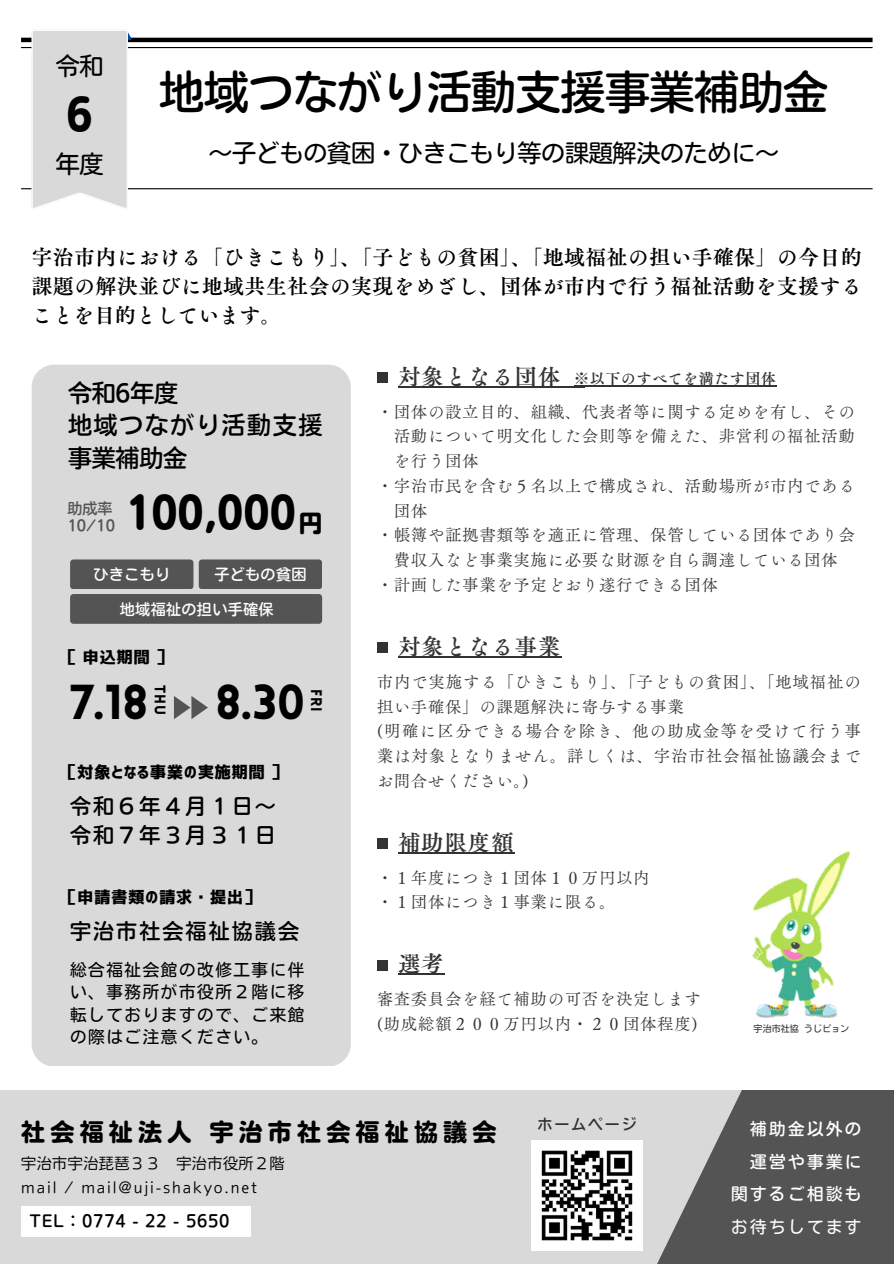
<style>
.page{position:relative;width:894px;height:1264px;background:#fff}
.page>*{position:absolute;margin:0;border:0;box-sizing:border-box;transform-origin:0 0}
.t1{font:900 48px "Lovelo";color:#000}
.t2{font:45px "Nud Motoya Maru Std W4";letter-spacing:-.01em;color:#000}
.t3{font:42px "Nud Motoya Maru Std W6";color:#000}
.t4{font:24px "Nud Motoya Maru Std W3";letter-spacing:-.01em;color:#000}
.t5{font:24px/32.7px "Nud Motoya Maru Std W4";letter-spacing:.03em;color:#000}
.t6{font:24px "Nud Motoya Maru Std W6";letter-spacing:.215em;color:#000}
.t7{font:23.55px "Nud Motoya Maru Std W6";color:#000}
.t8{font:22.5px "Canva Tsuku A Old Min Pr 6 N B";letter-spacing:.035em;color:#333}
.t9{font:21px/29.2px "Canva Tsuku A Old Min Pr 6 N B";letter-spacing:.015em;color:#000;text-align:justify}
.t10{font:21px/29.2px "Nud Motoya Maru Std W4";letter-spacing:.1em;color:#000}
.t11{font:16.5px/24.8px "Canva Tsuku A Old Min Pr 6 N R";letter-spacing:.035em;color:#333}
.t12{font:16.5px/22.5px "Nud Motoya Maru Std W3";letter-spacing:.1em;color:#000;text-align:justify}
.t13{font:16.5px "Corporate Logo Bold";letter-spacing:.03em;color:#000}
.t14{font:16.5px "Nud Motoya Maru Std W4";letter-spacing:.15em;color:#fff}
.t15{font:16.5px "Nud Motoya Maru Std W4";letter-spacing:.05em;color:#000}
.t16{font:16.5px "Nud Motoya Maru Std W3";letter-spacing:.15em;color:#fff}
.t17{font:15px "Nud Motoya Maru Std W2 b";letter-spacing:.12em;color:#000}
.t18{font:15px "Nud Motoya Maru Std W4";letter-spacing:.03em;color:#fff}
.t19{font:15px "Nud Motoya Maru Std W2 b";letter-spacing:.035em;color:#000}
.t20{font:15px "Canva Tsuku A Old Min Pr 6 N B";letter-spacing:.035em;color:#333}
.t21{font:15px "Nud Motoya Maru Std W4";color:#545454}
.t22{font:900 15px "Lovelo";letter-spacing:.065em;color:#000}
.t23{font:15px "Nud Motoya Maru Std W4";letter-spacing:.12em;color:#342f2d}
.t24{font:9px "Nud Motoya Maru Std W3";color:#333}
</style>
<div class="page">
<div style="left:0;top:1089px;width:893px;height:174px;background:#d9d9d9"></div>
<svg style="left:636px;top:1089px;width:257px;height:174px;fill:#545454"></svg>
<div style="left:32px;top:364px;width:319px;height:702px;background:#d9d9d9;border-radius:23px"></div>
<svg style="left:70px;top:559px;width:252px;height:64px;background:#616161"></svg>
<svg style="left:174px;top:696px;width:34px;height:23px"></svg>
<div style="left:21px;top:1206px;width:229px;height:30px;background:#fff"></div>
<hr style="left:21px;top:188px;width:851px;height:1px;background:#000">
<hr style="left:21px;top:47px;width:851px;height:1px;background:#000">
<hr style="left:21px;top:38px;width:851px;height:4px;background:#000">
<svg style="left:32px;top:31px;width:99px;height:177px;background:#dbdcdc"></svg>
<div style="left:376px;top:372px;width:11px;height:11px;background:#333"></div>
<div style="left:376px;top:642px;width:11px;height:11px;background:#333"></div>
<div style="left:376px;top:838px;width:11px;height:11px;background:#333"></div>
<div style="left:376px;top:959px;width:11px;height:11px;background:#333"></div>
<img style="left:752px;top:851px;width:98px;height:166px">
<img style="left:531px;top:1140px;width:111px;height:110px">
<hr style="left:398px;top:386px;width:186px;height:1px;background:#333">
<hr style="left:398px;top:656px;width:163px;height:1px;background:#333">
<hr style="left:574px;top:385px;width:202px;height:1px;background:#333">
<hr style="left:398px;top:852px;width:116px;height:1px;background:#333">
<hr style="left:398px;top:973px;width:46px;height:1px;background:#333">
<p class="t4" style="left:56px;top:54px;width:49px">令和</p>
<p class="t3" style="left:67px;top:93px;width:28px">6</p>
<p class="t4" style="left:56px;top:151px;width:49px">年度</p>
<h3 class="t2" style="left:159px;top:69px;width:668px">地域つながり活動支援事業補助金</h3>
<p class="t4" style="left:208px;top:141px;width:569px">～子どもの貧困・ひきこもり等の課題解決のために～</p>
<p class="t9" style="left:32px;top:242px;width:831px">宇治市内における「ひきこもり」、「子どもの貧困」、「地域福祉の担い手確保」の今日的課題の解決並びに地域共生社会の実現をめざし、団体が市内で行う福祉活動を支援することを目的としています。</p>
<h4 class="t5" style="left:68px;top:376px;width:256px">令和6年度<br>地域つながり活動支援事業補助金</h4>
<h1 class="t3" style="left:125px;top:491px;width:172px">100,000</h1>
<h5 class="t21" style="left:67px;top:500px;width:46px">助成率</h5>
<h3 class="t21" style="left:67px;top:517px;width:49px">10/10</h3>
<h2 class="t18" style="left:93px;top:567px;width:78px">ひきこもり</h2>
<p class="t18" style="left:214px;top:567px;width:94px">子どもの貧困</p>
<p class="t18" style="left:120px;top:601px;width:155px">地域福祉の担い手確保</p>
<h4 class="t7" style="left:298px;top:511px;width:25px">円</h4>
<p class="t13" style="left:60px;top:648px;width:113px">［申込期間］</p>
<p class="t1" style="left:70px;top:683px;width:79px">7.18</p>
<p class="t1" style="left:216px;top:683px;width:91px">8.30</p>
<p class="t22" style="left:166px;top:685px;width:32px;rotate:90deg">THU</p>
<p class="t22" style="left:322px;top:688px;width:24px;rotate:90deg">FRI</p>
<p class="t13" style="left:60px;top:763px;width:228px">［対象となる事業の実施期間］</p>
<p class="t10" style="left:70px;top:791px;width:205px">令和６年４月１日～令和７年３月３１日</p>
<p class="t13" style="left:60px;top:888px;width:201px">［申請書類の請求・提出］</p>
<p class="t10" style="left:70px;top:916px;width:230px">宇治市社会福祉協議会</p>
<p class="t12" style="left:70px;top:958px;width:236px">総合福祉会館の改修工事に伴い、事務所が市役所２階に移転しておりますので、ご来館の際はご注意ください。</p>
<p class="t8" style="left:398px;top:365px;width:164px">対象となる団体</p>
<p class="t11" style="left:376px;top:399px;width:479px">・団体の設立目的、組織、代表者等に関する定めを有し、その</p>
<p class="t11" style="left:394px;top:423px;width:462px">活動について明文化した会則等を備えた、非営利の福祉活動</p>
<h3 class="t11" style="left:394px;top:448px;width:86px">を行う団体</h3>
<p class="t11" style="left:376px;top:473px;width:479px">・宇治市民を含む５名以上で構成され、活動場所が市内である</p>
<p class="t11" style="left:394px;top:498px;width:35px">団体</p>
<h3 class="t11" style="left:376px;top:522px;width:479px">・帳簿や証拠書類等を適正に管理、保管している団体であり会</h3>
<p class="t11" style="left:394px;top:547px;width:445px">費収入など事業実施に必要な財源を自ら調達している団体</p>
<p class="t11" style="left:376px;top:572px;width:343px">・計画した事業を予定どおり遂行できる団体</p>
<p class="t20" style="left:574px;top:371px;width:203px">※以下のすべてを満たす団体</p>
<p class="t8" style="left:398px;top:635px;width:164px">対象となる事業</p>
<h3 class="t11" style="left:376px;top:669px;width:485px">市内で実施する「ひきこもり」、「子どもの貧困」、「地域福祉の担い手確保」の課題解決に寄与する事業</h3>
<p class="t11" style="left:376px;top:718px;width:485px;text-align:justify">(明確に区分できる場合を除き、他の助成金等を受けて行う事業は対象となりません。詳しくは、宇治市社会福祉協議会までお問合せください。)</p>
<p class="t8" style="left:398px;top:831px;width:117px">補助限度額</p>
<h3 class="t11" style="left:376px;top:865px;width:274px">・１年度につき１団体１０万円以内</h3>
<p class="t11" style="left:376px;top:889px;width:240px">・１団体につき１事業に限る。</p>
<p class="t8" style="left:398px;top:952px;width:47px">選考</p>
<h6 class="t11" style="left:376px;top:986px;width:325px">審査委員会を経て補助の可否を決定します</h6>
<p class="t11" style="left:376px;top:1011px;width:322px">(助成総額２００万円以内・２０団体程度)</p>
<p class="t24" style="left:753px;top:1023px;width:97px">宇治市社協 うじピョン</p>
<h1 class="t6" style="left:21px;top:1120px;width:476px">社会福祉法人 宇治市社会福祉協議会</h1>
<h6 class="t23" style="left:537px;top:1116px;width:101px">ホームページ</h6>
<p class="t14" style="left:749px;top:1120px;width:113px">補助金以外の</p>
<h5 class="t14" style="left:749px;top:1152px;width:113px">運営や事業に</h5>
<p class="t14" style="left:730px;top:1185px;width:132px">関するご相談も</p>
<h5 class="t16" style="left:730px;top:1218px;width:132px">お待ちしてます</h5>
<p class="t19" style="left:21px;top:1156px;width:265px">宇治市宇治琵琶３３ 宇治市役所２階</p>
<h6 class="t17" style="left:21px;top:1179px;width:237px">mail / mail@uji-shakyo.net</h6>
<h1 class="t15" style="left:29px;top:1212px;width:202px">TEL：0774 - 22 - 5650</h1>
</div>
